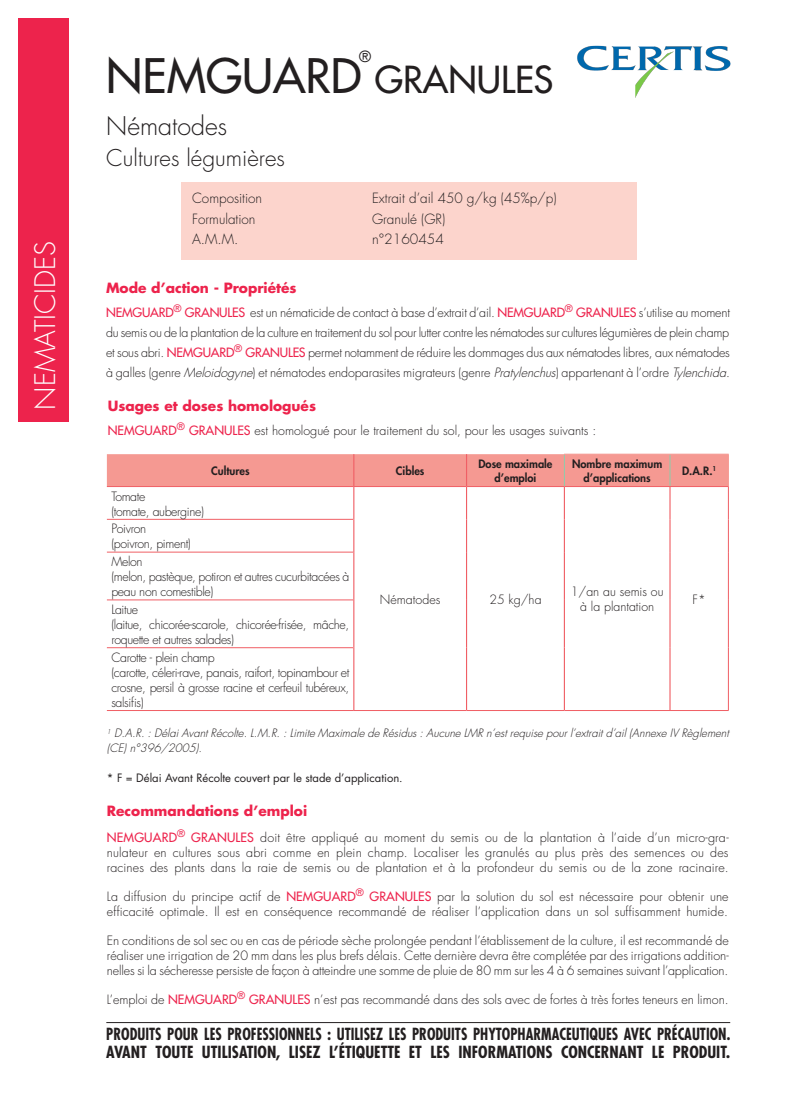
<style>
.page{position:relative;width:801px;height:1110px;background:#fff}
.page>*{position:absolute;margin:0;border:0;box-sizing:border-box;transform-origin:0 0}
.Titre_2{font:500 46.25px "Futura Std";color:#231f20}
.t1{font:300 27.5px "Futura Std";color:#fff}
.Titre_2-2{font:300 25px "Futura Std";color:#231f20}
.Titre_2-3{font:300 22.5px "Futura Std";color:#231f20}
.t2{font:700 condensed 16.25px "Futura Std";color:#231f20;scale:.9 1}
.t3{font:700 condensed 16.25px "Futura Std";color:#231f20}
.t4{font:500 15px "Futura Std";color:#231f20}
.t5{font:300 13.75px "Futura Std";color:#231f20}
.Titre_1{font:700 13.75px "Futura Std";color:#ed234c}
.t6{font:300 12.5px/15px "Futura Std";color:#231f20;text-align:justify}
.t7{font:300 12.5px/15px "Futura Std";letter-spacing:-.03em;color:#231f20}
.t8{font:italic 300 11.25px/15px "Futura Std";color:#231f20}
.t9{font:800 11.25px/13.5px "Futura Std";color:#231f20;text-align:center}
.t10{font:11.25px "Futura Std";color:#231f20}
.s1{font-size:36.25px}
.s2{font-weight:500;color:#ed234c}
.s3{font-style:italic}
</style>
<div class="page">
<div style="left:181px;top:183px;width:456px;height:77px;background:#fcd4cc"></div>
<div style="left:18px;top:18px;width:50px;height:403px;background:#ed234c"></div>
<div style="left:107px;top:454px;width:621px;height:32px;background:#f59992"></div>
<hr style="left:107px;top:518px;width:246px;height:1px;background:#f05f65">
<hr style="left:107px;top:551px;width:246px;height:1px;background:#f05f65">
<hr style="left:107px;top:599px;width:246px;height:1px;background:#f05f65">
<hr style="left:107px;top:647px;width:246px;height:1px;background:#f05f65">
<hr style="left:107px;top:709px;width:247px;height:1px;background:#f05f65">
<hr style="left:466px;top:709px;width:98px;height:1px;background:#f05f65">
<hr style="left:564px;top:709px;width:106px;height:1px;background:#f05f65">
<hr style="left:670px;top:709px;width:59px;height:1px;background:#f05f65">
<hr style="left:564px;top:487px;width:1px;height:32px;background:#f05f65">
<hr style="left:669px;top:487px;width:1px;height:32px;background:#f05f65">
<hr style="left:564px;top:519px;width:1px;height:33px;background:#f05f65">
<hr style="left:669px;top:519px;width:1px;height:33px;background:#f05f65">
<hr style="left:564px;top:552px;width:1px;height:47px;background:#f05f65">
<hr style="left:669px;top:552px;width:1px;height:47px;background:#f05f65">
<hr style="left:564px;top:599px;width:1px;height:48px;background:#f05f65">
<hr style="left:669px;top:599px;width:1px;height:48px;background:#f05f65">
<hr style="left:564px;top:647px;width:1px;height:62px;background:#f05f65">
<hr style="left:669px;top:647px;width:1px;height:62px;background:#f05f65">
<hr style="left:728px;top:487px;width:1px;height:32px;background:#f05f65">
<hr style="left:728px;top:519px;width:1px;height:33px;background:#f05f65">
<hr style="left:728px;top:552px;width:1px;height:47px;background:#f05f65">
<hr style="left:728px;top:599px;width:1px;height:48px;background:#f05f65">
<hr style="left:728px;top:647px;width:1px;height:62px;background:#f05f65">
<hr style="left:353px;top:487px;width:1px;height:32px;background:#f05f65">
<hr style="left:466px;top:487px;width:1px;height:32px;background:#f05f65">
<hr style="left:353px;top:519px;width:1px;height:33px;background:#f05f65">
<hr style="left:466px;top:519px;width:1px;height:33px;background:#f05f65">
<hr style="left:353px;top:552px;width:1px;height:47px;background:#f05f65">
<hr style="left:466px;top:552px;width:1px;height:47px;background:#f05f65">
<hr style="left:353px;top:599px;width:1px;height:48px;background:#f05f65">
<hr style="left:466px;top:599px;width:1px;height:48px;background:#f05f65">
<hr style="left:353px;top:647px;width:1px;height:62px;background:#f05f65">
<hr style="left:466px;top:647px;width:1px;height:62px;background:#f05f65">
<hr style="left:354px;top:709px;width:112px;height:1px;background:#f05f65">
<hr style="left:564px;top:454px;width:1px;height:32px;background:#8cceac">
<hr style="left:670px;top:454px;width:1px;height:32px;background:#8cceac">
<hr style="left:564px;top:453px;width:106px;height:1px;background:#f59992">
<hr style="left:670px;top:453px;width:59px;height:1px;background:#f59992">
<hr style="left:728px;top:454px;width:1px;height:32px;background:#f59992">
<hr style="left:564px;top:486px;width:106px;height:1px;background:#f05f65">
<hr style="left:670px;top:486px;width:59px;height:1px;background:#f05f65">
<hr style="left:353px;top:454px;width:1px;height:32px;background:#f05f65">
<hr style="left:466px;top:454px;width:1px;height:32px;background:#f05f65">
<hr style="left:107px;top:486px;width:247px;height:1px;background:#f05f65">
<hr style="left:354px;top:486px;width:112px;height:1px;background:#f05f65">
<hr style="left:466px;top:486px;width:98px;height:1px;background:#f05f65">
<hr style="left:106px;top:1021px;width:624px;height:1px;background:#231f20">
<img style="left:577px;top:45px;width:153px;height:52px">
<p class="t1" style="left:29px;top:409px;width:170px;rotate:-90deg">NEMATICIDES</p>
<p class="t4" style="left:359px;top:47px;width:14px">®</p>
<p class="Titre_2" style="left:106px;top:47px;width:448px">NEMGUARD <span class="s1">GRANULES</span></p>
<p class="Titre_2-2" style="left:106px;top:110px;width:122px">Nématodes</p>
<p class="Titre_2-3" style="left:106px;top:144px;width:180px">Cultures légumières</p>
<p class="t5" style="left:192px;top:190px;width:72px">Composition</p>
<p class="t5" style="left:372px;top:190px;width:186px">Extrait d’ail 450 g/kg (45%p/p)</p>
<p class="t5" style="left:192px;top:210px;width:65px">Formulation</p>
<p class="t5" style="left:372px;top:210px;width:75px">Granulé (GR)</p>
<p class="t5" style="left:192px;top:230px;width:48px">A.M.M.</p>
<p class="t5" style="left:372px;top:230px;width:73px">n°2160454</p>
<p class="Titre_1" style="left:106px;top:279px;width:192px">Mode d’action - Propriétés</p>
<p class="t6" style="left:106px;top:302px;width:625px;line-height:20px"><span class="s2">NEMGUARD</span><sup>®</sup> <span class="s2">GRANULES</span> est un nématicide de contact à base d’extrait d’ail. <span class="s2">NEMGUARD</span><sup>®</sup> <span class="s2">GRANULES</span> s’utilise au moment du semis ou de la plantation de la culture en traitement du sol pour lutter contre les nématodes sur cultures légumières de plein champ et sous abri. <span class="s2">NEMGUARD</span><sup>®</sup> <span class="s2">GRANULES</span> permet notamment de réduire les dommages dus aux nématodes libres, aux nématodes à galles (genre <span class="s3">Meloidogyne</span>) et nématodes endoparasites migrateurs (genre <span class="s3">Pratylenchus</span>) appartenant à l’ordre <span class="s3">Tylenchida</span>.</p>
<p class="Titre_1" style="left:108px;top:396px;width:210px">Usages et doses homologués</p>
<p class="t6" style="left:108px;top:423px;width:490px"><span class="s2">NEMGUARD</span><sup>®</sup> <span class="s2">GRANULES</span> est homologué pour le traitement du sol, pour les usages suivants :</p>
<p class="t9" style="left:211px;top:464px;width:40px">Cultures</p>
<p class="t9" style="left:396px;top:464px;width:30px">Cibles</p>
<p class="t9" style="left:478px;top:457px;width:76px">Dose maximale d’emploi</p>
<p class="t9" style="left:572px;top:457px;width:92px">Nombre maximum d’applications</p>
<p class="t9" style="left:682px;top:464px;width:36px">D.A.R.<sup>1</sup></p>
<p class="t6" style="left:111px;top:488px;width:35px">Tomate</p>
<p class="t7" style="left:111px;top:503px;width:94px">(tomate, aubergine)</p>
<p class="t7" style="left:111px;top:521px;width:36px">Poivron</p>
<p class="t7" style="left:111px;top:536px;width:81px">(poivron, piment)</p>
<p class="t6" style="left:111px;top:554px;width:33px">Melon</p>
<p class="t7" style="left:111px;top:569px;width:239px">(melon, pastèque, potiron et autres cucurbitacées à peau non comestible)</p>
<p class="t6" style="left:111px;top:602px;width:28px">Laitue</p>
<p class="t7" style="left:111px;top:617px;width:239px">(laitue, chicorée-scarole, chicorée-frisée, mâche, roquette et autres salades)</p>
<p class="t7" style="left:111px;top:650px;width:105px">Carotte - plein champ</p>
<p class="t6" style="left:111px;top:665px;width:239px">(carotte, céleri-rave, panais, raifort, topinambour et crosne, persil à grosse racine et cerfeuil tubéreux, salsifis)</p>
<p class="t8" style="left:107px;top:725px;width:626px"><sup>1</sup> D.A.R.:DélaiAvantRécolte.L.M.R.:Limite Maximale de Résidus:Aucune LMRn’estrequise pourl’extraitd’ail(Annexe IV Règlement (CE)n°396/2005).</p>
<p class="t10" style="left:107px;top:770px;width:297px">* F = Délai Avant Récolte couvert par le stade d’application.</p>
<p class="Titre_1" style="left:107px;top:801px;width:202px">Recommandations d’emploi</p>
<p class="t6" style="left:107px;top:829px;width:623px"><span class="s2">NEMGUARD</span><sup>®</sup> <span class="s2">GRANULES</span> doit être appliqué au moment du semis ou de la plantation à l’aide d’un micro-gra&shy;nulateur en cultures sous abri comme en plein champ. Localiser les granulés au plus près des semences ou des racines des plants dans la raie de semis ou de plantation et à la profondeur du semis ou de la zone racinaire.</p>
<p class="t6" style="left:107px;top:888px;width:623px">La diffusion du principe actif de <span class="s2">NEMGUARD</span><sup>®</sup> <span class="s2">GRANULES</span> par la solution du sol est nécessaire pour obtenir une efficacité optimale. Il est en conséquence recommandé de réaliser l’application dans un sol suffisamment humide.</p>
<p class="t6" style="left:107px;top:933px;width:623px">En conditions de sol sec ou en cas de période sèche prolongée pendant l’établissement de la culture, il est recommandé de réaliser une irrigation de 20 mm dans les plus brefs délais. Cette dernière devra être complétée par des irrigations addition&shy;nelles si la sécheresse persiste de façon à atteindre une somme de pluie de 80 mm sur les 4 à 6 semaines suivant l’application.</p>
<p class="t6" style="left:107px;top:992px;width:623px">L’emploi de <span class="s2">NEMGUARD</span><sup>®</sup> <span class="s2">GRANULES</span> n’est pas recommandé dans des sols avec de fortes à très fortes teneurs en limon.</p>
<p class="t2" style="left:106px;top:1023px;width:695px">PRODUITS POUR LES PROFESSIONNELS : UTILISEZ LES PRODUITS PHYTOPHARMACEUTIQUES AVEC PRÉCAUTION.</p>
<p class="t3" style="left:106px;top:1041px;width:625px">AVANT TOUTE UTILISATION, LISEZ L’ÉTIQUETTE ET LES INFORMATIONS CONCERNANT LE PRODUIT.</p>
<p class="t6" style="left:380px;top:592px;width:62px">Nématodes</p>
<p class="t6" style="left:489px;top:592px;width:54px">25 kg/ha</p>
<p class="t6" style="left:571px;top:584px;width:94px;text-align:center">1/an au semis ou à la plantation</p>
<p class="t6" style="left:692px;top:592px;width:15px">F*</p>
</div>
